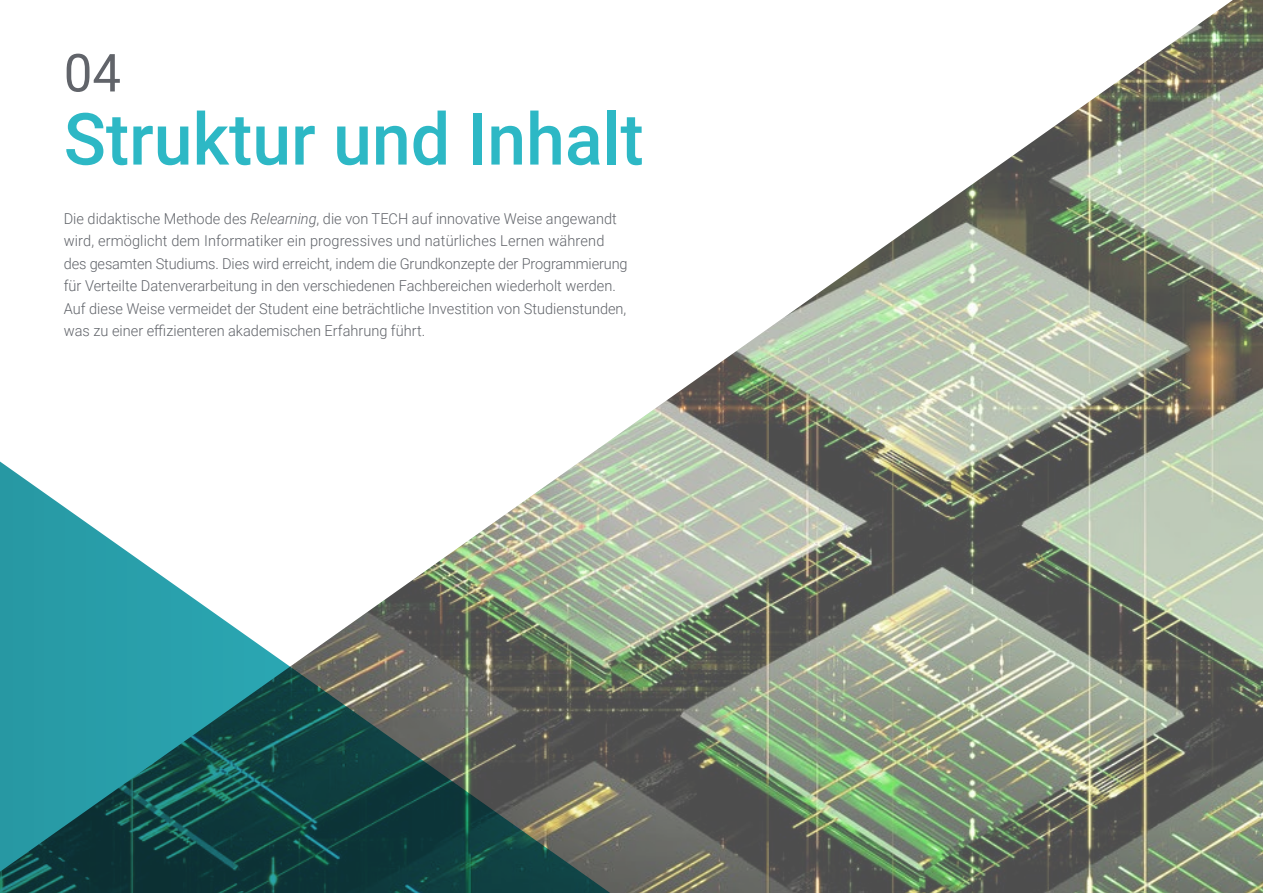
<style>
.page{position:relative;width:1263px;height:893px;background:#fff}
.page>*{position:absolute;margin:0;border:0;box-sizing:border-box;transform-origin:0 0}
.t1{font:500 72px "Roboto";color:#2db8c5}
.t2{font:52.5px "Roboto";color:#61646a}
.t3{font:300 15px/22.5px "Roboto";color:#61646a}
.s1{font-style:italic}
</style>
<div class="page">
<img style="left:602px;top:0;width:661px;height:893px">
<svg style="left:0;top:446px;width:640px;height:447px"></svg>
<h2 class="t2" style="left:64px;top:36px;width:59px">04</h2>
<h1 class="t1" style="left:64px;top:89px;width:581px">Struktur und Inhalt</h1>
<p class="t3" style="left:64px;top:207px;width:565px">Die didaktische Methode des <span class="s1">Relearning</span>, die von TECH auf innovative Weise angewandt wird, ermöglicht dem Informatiker ein progressives und natürliches Lernen während des gesamten Studiums. Dies wird erreicht, indem die Grundkonzepte der Programmierung für Verteilte Datenverarbeitung in den verschiedenen Fachbereichen wiederholt werden.<br>Auf diese Weise vermeidet der Student eine beträchtliche Investition von Studienstunden, was zu einer effizienteren akademischen Erfahrung führt.</p>
</div>
